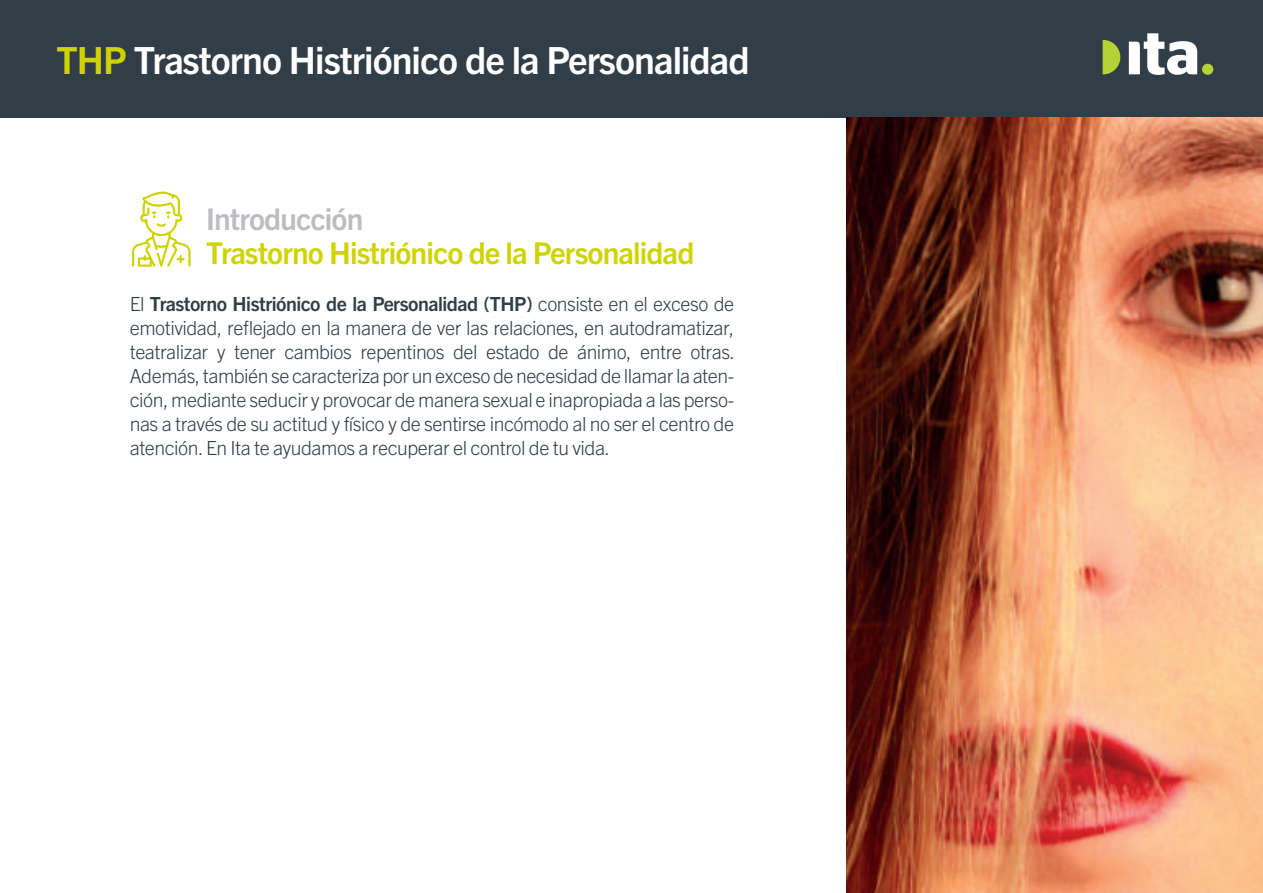
<style>
.page{position:relative;width:1263px;height:893px;background:#fff}
.page>*{position:absolute;margin:0;border:0;box-sizing:border-box;transform-origin:0 0}
.t1{font:700 37.5px "Trade Gothic Next LT Pro";letter-spacing:-.025em;color:#fff}
.t2{font:700 30px "Trade Gothic Next LT Pro";letter-spacing:-.03em;color:#cfd400}
.t3{font:700 30px "Trade Gothic Next LT Pro";letter-spacing:-.03em;color:#bcbdc0}
.t4{font:300 19.5px/24px "Trade Gothic Next LT Pro";letter-spacing:-.025em;color:#313e48;text-align:justify}
.s1{color:#cfd400}
.s2{font-weight:700}
</style>
<div class="page">
<div style="left:0;top:0;width:1263px;height:117px;background:#313e48"></div>
<svg style="left:1129px;top:33px;width:68px;height:42px"></svg>
<div style="left:1202px;top:64px;width:11px;height:11px;background:#b5d334;border-radius:50%"></div>
<svg style="left:1103px;top:40px;width:17px;height:34px"></svg>
<svg style="left:132px;top:192px;width:59px;height:75px"></svg>
<img style="left:846px;top:117px;width:417px;height:776px">
<h1 class="t1" style="left:56px;top:35px;width:695px"><span class="s1">THP</span> Trastorno Histriónico de la Personalidad</h1>
<h2 class="t3" style="left:206px;top:199px;width:159px">Introducción</h2>
<h2 class="t2" style="left:206px;top:232px;width:490px">Trastorno Histriónico de la Personalidad</h2>
<p class="t4" style="left:130px;top:290px;width:607px">El <span class="s2">Trastorno Histriónico de la Personalidad (THP)</span> consiste en el exceso de emotividad, reflejado en la manera de ver las relaciones, en autodramatizar, teatralizar y tener cambios repentinos del estado de ánimo, entre otras.<br>Además, también se caracteriza por un exceso de necesidad de llamar la aten&shy;ción, mediante seducir y provocar de manera sexual e inapropiada a las perso&shy;nas a través de su actitud y físico y de sentirse incómodo al no ser el centro de atención. En Ita te ayudamos a recuperar el control de tu vida.</p>
</div>
